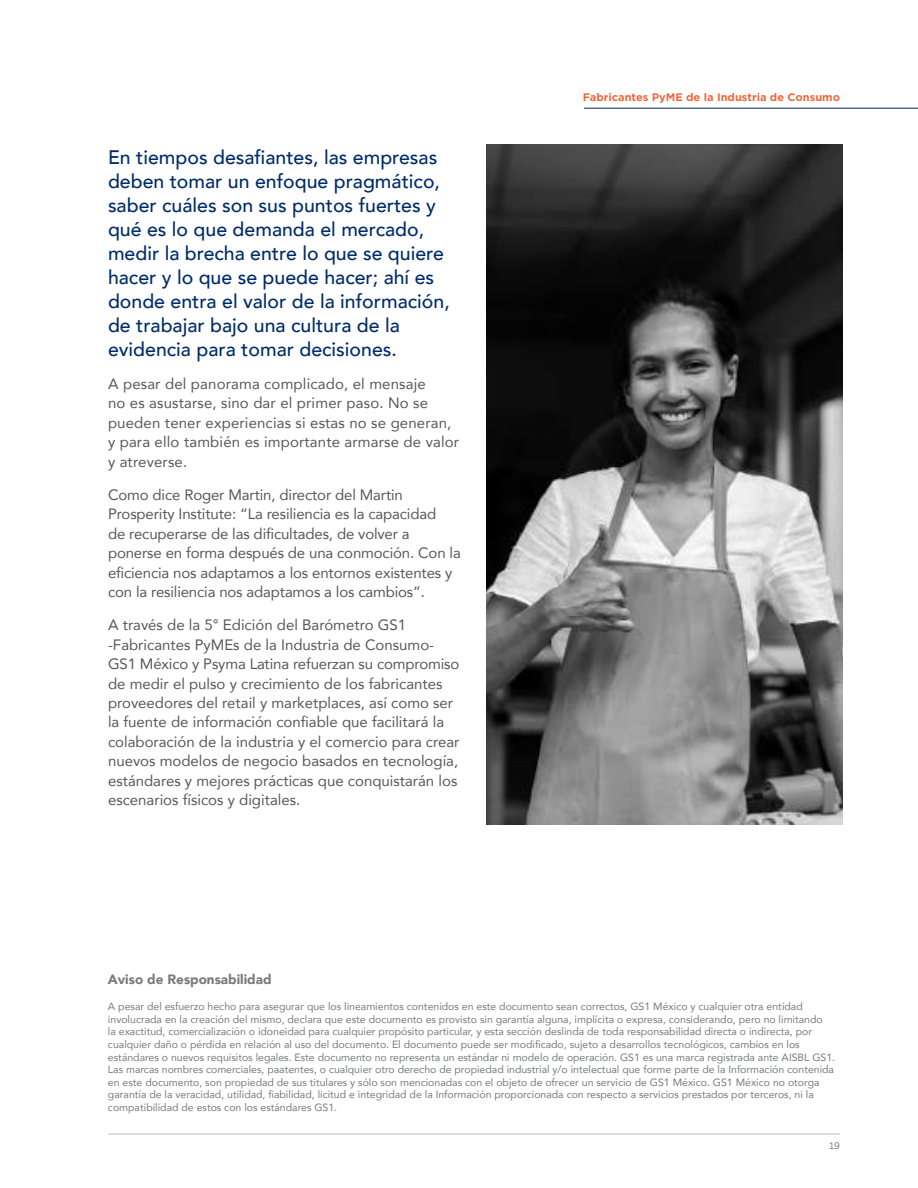
<style>
.page{position:relative;width:918px;height:1188px;background:#fff}
.page>*{position:absolute;margin:0;border:0;box-sizing:border-box;transform-origin:0 0}
.t1{font:500 19.5px/24px "Avenir";color:#002c6b}
.t2{font:15px/19.5px "Avenir";color:#57585b}
.t3{font:900 13.5px "Avenir";color:#787a7c}
.t4{font:10.5px/12.6px "Avenir";color:#787a7c}
.t5{font:700 10.5px "Gotham Office";color:#f16334}
.t6{font:9px "Gotham Office";color:#57585b}
</style>
<div class="page">
<hr style="left:108px;top:1134px;width:732px;height:1px;background:#bbbdc0">
<hr style="left:584px;top:108px;width:334px;height:1px;background:#002c6b">
<img style="left:486px;top:144px;width:357px;height:681px">
<p class="t1" style="left:108px;top:144px;width:343px">En tiempos desafiantes, las empresas deben tomar un enfoque pragmático, saber cuáles son sus puntos fuertes y qué es lo que demanda el mercado, medir la brecha entre lo que se quiere hacer y lo que se puede hacer; ahí es donde entra el valor de la información, de trabajar bajo una cultura de la evidencia para tomar decisiones.</p>
<h2 class="t2" style="left:108px;top:373px;width:353px">A pesar del panorama complicado, el mensaje<br>no es asustarse, sino dar el primer paso. No se pueden tener experiencias si estas no se generan, y para ello también es importante armarse de valor y atreverse.</h2>
<p class="t2" style="left:108px;top:484px;width:354px">Como dice Roger Martin, director del Martin Prosperity Institute: “La resiliencia es la capacidad<br>de recuperarse de las dificultades, de volver a ponerse en forma después de una conmoción. Con la eficiencia nos adaptamos a los entornos existentes y con la resiliencia nos adaptamos a los cambios”.</p>
<p class="t2" style="left:108px;top:615px;width:353px">A través de la 5° Edición del Barómetro GS1 -Fabricantes PyMEs de la Industria de Consumo-GS1 México y Psyma Latina refuerzan su compromiso de medir el pulso y crecimiento de los fabricantes proveedores del retail y marketplaces, así como ser la fuente de información confiable que facilitará la colaboración de la industria y el comercio para crear nuevos modelos de negocio basados en tecnología, estándares y mejores prácticas que conquistarán los escenarios físicos y digitales.</p>
<p class="t5" style="left:583px;top:90px;width:259px">Fabricantes PyME de la Industria de Consumo</p>
<p class="t3" style="left:108px;top:968px;width:165px">Aviso de Responsabilidad</p>
<p class="t4" style="left:108px;top:1000px;width:729px">A pesar del esfuerzo hecho para asegurar que los lineamientos contenidos en este documento sean correctos, GS1 México y cualquier otra entidad involucrada en la creación del mismo, declara que este documento es provisto sin garantía alguna, implícita o expresa, considerando, pero no limitando<br>la exactitud, comercialización o idoneidad para cualquier propósito particular, y esta sección deslinda de toda responsabilidad directa o indirecta, por cualquier daño o pérdida en relación al uso del documento. El documento puede ser modificado, sujeto a desarrollos tecnológicos, cambios en los estándares o nuevos requisitos legales. Este documento no representa un estándar ni modelo de operación. GS1 es una marca registrada ante AISBL GS1.<br>Las marcas nombres comerciales, paatentes, o cualquier otro derecho de propiedad industrial y/o intelectual que forme parte de la Información contenida en este documento, son propiedad de sus titulares y sólo son mencionadas con el objeto de ofrecer un servicio de GS1 México. GS1 México no otorga garantía de la veracidad, utilidad, fiabilidad, licitud e integridad de la Información proporcionada con respecto a servicios prestados por terceros, ni la compatibilidad de estos con los estándares GS1.</p>
<p class="t6" style="left:829px;top:1140px;width:13px">19</p>
</div>
